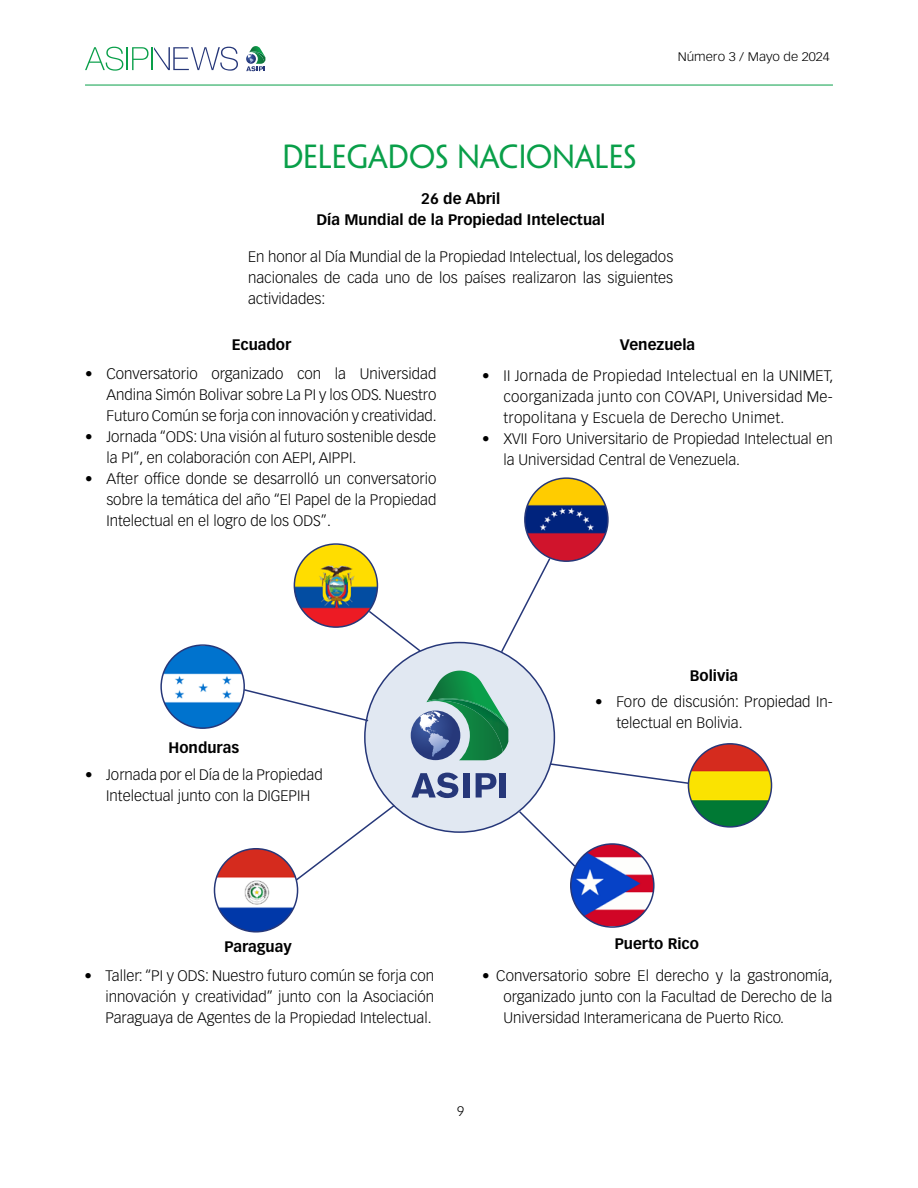
<style>
.page{position:relative;width:918px;height:1188px;background:#fff}
.page>*{position:absolute;margin:0;border:0;box-sizing:border-box;transform-origin:0 0}
.t1{font:30px "Penumbra MM 365 0";color:#099f49}
.t2{font:300 15px/21px "Vectora LH";color:#000;text-align:justify}
.t3{font:700 15px/21px "Vectora LH";color:#000;text-align:center}
.t4{font:300 13.5px "Vectora LH";color:#000}
.t5{font:300 12.15px "Vectora LH";color:#000;scale:1.11 1}
</style>
<div class="page">
<svg style="left:85px;top:47px;width:153px;height:24px"></svg>
<svg style="left:246px;top:46px;width:20px;height:25px"></svg>
<hr style="left:85px;top:85px;width:748px;height:1px;background:#099f49">
<div style="left:365px;top:643px;width:189px;height:189px;background:#e1e8f2;border-radius:50%"></div>
<svg style="left:411px;top:773px;width:47px;height:25px"></svg>
<div style="left:463px;top:773px;width:6px;height:25px;background:#263779"></div>
<svg style="left:476px;top:773px;width:20px;height:25px"></svg>
<div style="left:499px;top:773px;width:6px;height:25px;background:#263779"></div>
<svg style="left:411px;top:711px;width:49px;height:49px"></svg>
<svg style="left:420px;top:671px;width:88px;height:89px"></svg>
<img style="left:525px;top:480px;width:82px;height:81px">
<div style="left:524px;top:477px;width:85px;height:85px;border:2px solid #263779;border-radius:50%"></div>
<img style="left:688px;top:744px;width:84px;height:83px;border-radius:42px">
<div style="left:688px;top:743px;width:84px;height:85px;border:2px solid #263779;border-radius:50%"></div>
<img style="left:294px;top:545px;width:83px;height:82px">
<div style="left:294px;top:543px;width:84px;height:85px;border:2px solid #263779;border-radius:50%"></div>
<img style="left:214px;top:849px;width:84px;height:83px;border-radius:42px">
<div style="left:214px;top:848px;width:84px;height:85px;border:2px solid #263779;border-radius:50%"></div>
<img style="left:571px;top:844px;width:81px;height:82px">
<div style="left:570px;top:843px;width:85px;height:85px;border:2px solid #263779;border-radius:50%"></div>
<img style="left:163px;top:647px;width:81px;height:81px">
<div style="left:160px;top:644px;width:85px;height:85px;border:2px solid #263779;border-radius:50%"></div>
<svg style="left:367px;top:609px;width:55px;height:44px"></svg>
<svg style="left:242px;top:688px;width:128px;height:34px"></svg>
<svg style="left:294px;top:803px;width:102px;height:79px"></svg>
<svg style="left:517px;top:810px;width:60px;height:58px"></svg>
<svg style="left:549px;top:762px;width:141px;height:23px"></svg>
<svg style="left:500px;top:556px;width:52px;height:98px"></svg>
<p class="t5" style="left:678px;top:50px;width:139px">Número 3 / Mayo de 2024</p>
<h1 class="t1" style="left:283px;top:140px;width:356px">DELEGADOS NACIONALES</h1>
<p class="t3" style="left:316px;top:188px;width:290px">26 de Abril<br>Día Mundial de la Propiedad Intelectual</p>
<p class="t2" style="left:248px;top:247px;width:427px">En honor al Día Mundial de la Propiedad Intelectual, los delegados nacionales de cada uno de los países realizaron las siguientes actividades:</p>
<p class="t3" style="left:232px;top:334px;width:61px">Ecuador</p>
<p class="t2" style="left:106px;top:363px;width:332px;text-indent:-21px">• Conversatorio organizado con la Universidad Andina Simón Bolivar sobre La PI y los ODS. Nuestro Futuro Común se forja con innovación y creatividad.</p>
<p class="t2" style="left:106px;top:426px;width:331px;text-indent:-21px">• Jornada “ODS: Una visión al futuro sostenible desde la PI”, en colaboración con AEPI, AIPPI.</p>
<p class="t2" style="left:106px;top:468px;width:332px;text-indent:-21px">• After office donde se desarrolló un conversatorio sobre la temática del año “El Papel de la Propiedad Intelectual en el logro de los ODS”.</p>
<p class="t3" style="left:620px;top:334px;width:77px">Venezuela</p>
<p class="t2" style="left:503px;top:366px;width:332px;text-indent:-21px">• II Jornada de Propiedad Intelectual en la UNIMET, coorganizada junto con COVAPI, Universidad Me&shy;tropolitana y Escuela de Derecho Unimet.</p>
<p class="t2" style="left:503px;top:429px;width:331px;text-indent:-21px">• XVII Foro Universitario de Propiedad Intelectual en la Universidad Central de Venezuela.</p>
<p class="t3" style="left:169px;top:737px;width:72px">Honduras</p>
<p class="t2" style="left:85px;top:764px;width:239px;text-align:center">• Jornada por el Día de la Propiedad<br>Intelectual junto con la DIGEPIH</p>
<p class="t3" style="left:690px;top:665px;width:50px">Bolivia</p>
<p class="t2" style="left:616px;top:692px;width:218px;text-indent:-21px">• Foro de discusión: Propiedad In&shy;telectual en Bolivia.</p>
<p class="t3" style="left:224px;top:936px;width:69px">Paraguay</p>
<p class="t2" style="left:106px;top:965px;width:330px;text-indent:-21px">• Taller: “PI y ODS: Nuestro futuro común se forja con innovación y creatividad” junto con la Asociación Paraguaya de Agentes de la Propiedad Intelectual.</p>
<p class="t3" style="left:615px;top:933px;width:86px">Puerto Rico</p>
<p class="t2" style="left:503px;top:965px;width:331px;text-indent:-21px">• Conversatorio sobre El derecho y la gastronomía, organizado junto con la Facultad de Derecho de la Universidad Interamericana de Puerto Rico.</p>
<p class="t4" style="left:457px;top:1103px;width:9px">9</p>
</div>
